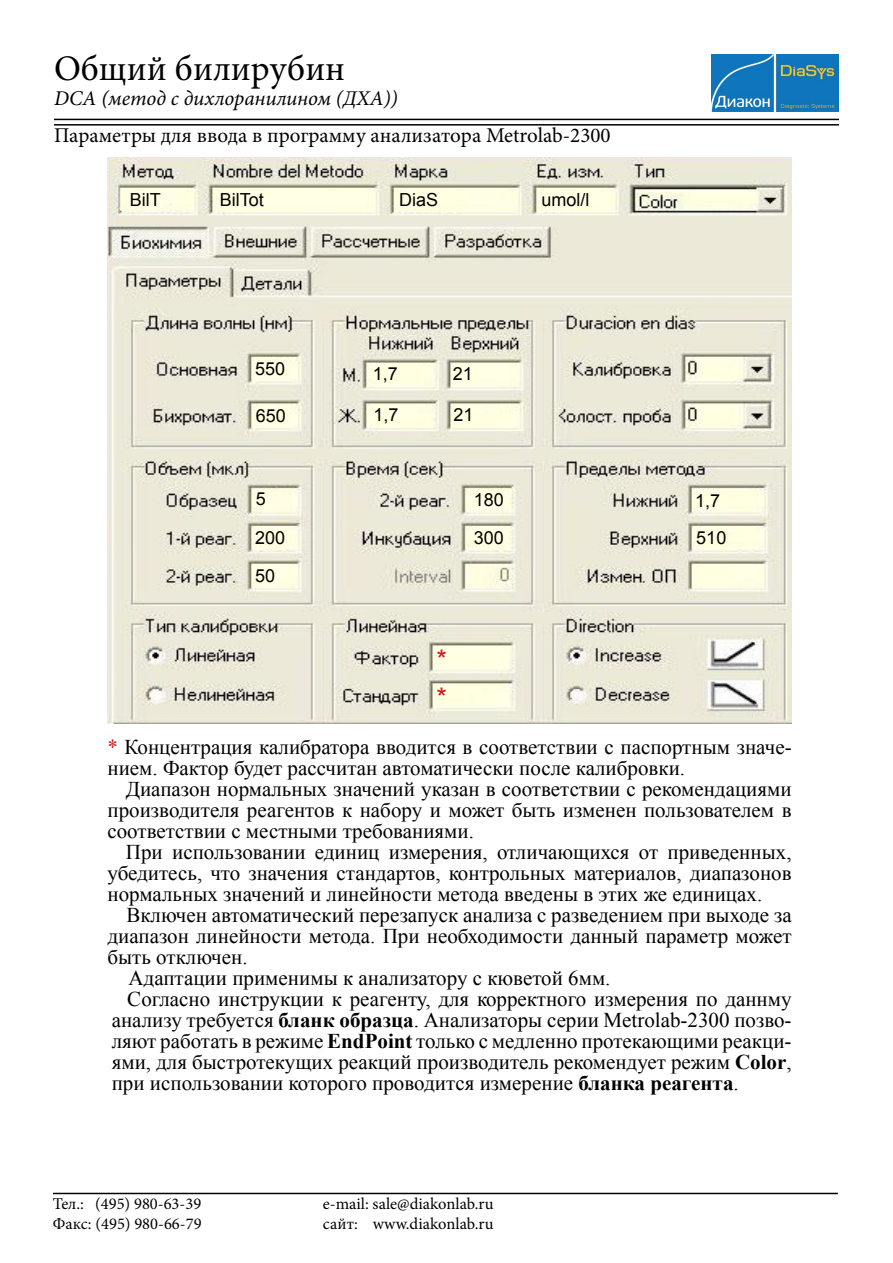
<style>
.page{position:relative;width:893px;height:1263px;background:#fff}
.page>*{position:absolute;margin:0;border:0;box-sizing:border-box;transform-origin:0 0}
.t1{font:36px "Minion Pro";color:#000}
.t2{font:27px/38.2px "Arial";color:#cd171a}
.t3{font:21px/21px "Times New Roman";color:#000;text-align:justify}
.t4{font:21px "Minion Pro";color:#000}
.t5{font:italic 21px "Minion Pro";color:#000}
.t6{font:18px/37.8px "Arial";color:#000}
.t7{font:16.5px "Minion Pro";color:#000}
.s1{color:#cd171a}
.s2{font-weight:700}
</style>
<div class="page">
<img style="left:107px;top:158px;width:685px;height:566px">
<img style="left:711px;top:54px;width:128px;height:58px">
<hr style="left:54px;top:124px;width:785px;height:2px;background:#000">
<hr style="left:54px;top:119px;width:785px;height:1px;background:#000">
<hr style="left:53px;top:1193px;width:785px;height:1px;background:#000">
<h1 class="t1" style="left:54px;top:45px;width:293px">Общий билирубин</h1>
<p class="t5" style="left:54px;top:84px;width:345px">DCA (метод с дихлоранилином (ДХА))</p>
<p class="t4" style="left:54px;top:122px;width:558px">Параметры для ввода в программу анализатора Metrolab-2300</p>
<p class="t6" style="left:130px;top:181px;width:32px">BilT</p>
<p class="t6" style="left:220px;top:181px;width:46px">BilTot</p>
<p class="t6" style="left:541px;top:181px;width:50px">umol/l</p>
<p class="t6" style="left:399px;top:181px;width:41px">DiaS</p>
<p class="t6" style="left:255px;top:349px;width:32px">550</p>
<p class="t6" style="left:256px;top:397px;width:32px">650</p>
<p class="t6" style="left:373px;top:355px;width:27px">1,7</p>
<p class="t6" style="left:374px;top:396px;width:27px">1,7</p>
<p class="t6" style="left:453px;top:355px;width:22px">21</p>
<p class="t6" style="left:453px;top:396px;width:22px">21</p>
<p class="t6" style="left:256px;top:480px;width:12px">5</p>
<p class="t6" style="left:474px;top:481px;width:32px">180</p>
<p class="t6" style="left:695px;top:482px;width:27px">1,7</p>
<p class="t6" style="left:255px;top:519px;width:32px">200<br>50</p>
<p class="t6" style="left:474px;top:519px;width:32px">300</p>
<p class="t6" style="left:696px;top:519px;width:32px">510</p>
<p class="t2" style="left:436px;top:640px;width:12px">* *</p>
<p class="t3" style="left:107px;top:736px;width:686px"><span class="s1">*</span> Концентрация калибратора вводится в соответствии с паспортным значе&shy;нием. Фактор будет рассчитан автоматически после калибровки.</p>
<p class="t3" style="left:107px;top:778px;width:686px;text-indent:18px">Диапазон нормальных значений указан в соответствии с рекомендациями производителя реагентов к набору и может быть изменен пользователем в соответствии с местными требованиями.</p>
<p class="t3" style="left:107px;top:841px;width:686px;text-indent:19px">При использовании единиц измерения, отличающихся от приведенных, убедитесь, что значения стандартов, контрольных материалов, диапазонов нормальных значений и линейности метода введены в этих же единицах.</p>
<p class="t3" style="left:126px;top:904px;width:667px">Включен автоматический перезапуск анализа с разведением при выходе за</p>
<p class="t3" style="left:107px;top:925px;width:686px">диапазон линейности метода. При необходимости данный параметр может</p>
<p class="t3" style="left:107px;top:946px;width:142px">быть отключен.</p>
<p class="t3" style="left:128px;top:967px;width:484px">Адаптации применимы к анализатору с кюветой 6мм.</p>
<p class="t3" style="left:127px;top:988px;width:666px">Согласно инструкции к реагенту, для корректного измерения по даннму</p>
<p class="t3" style="left:112px;top:1009px;width:681px">анализу требуется <span class="s2">бланк образца</span>. Анализаторы серии Metrolab-2300 позво-</p>
<p class="t3" style="left:112px;top:1030px;width:681px">ляют работать в режиме <span class="s2">EndPoint</span> только с медленно протекающими реакци-</p>
<p class="t3" style="left:112px;top:1051px;width:681px">ями, для быстротекущих реакций производитель рекомендует режим <span class="s2">Color</span>,</p>
<p class="t3" style="left:112px;top:1072px;width:629px">при использовании которого проводится измерение <span class="s2">бланка реагента</span>.</p>
<p class="t7" style="left:53px;top:1192px;width:150px">Тел.: (495) 980-63-39</p>
<p class="t7" style="left:323px;top:1192px;width:172px">e-mail: sale@diakonlab.ru</p>
<p class="t7" style="left:53px;top:1212px;width:150px">Факс: (495) 980-66-79</p>
<p class="t7" style="left:323px;top:1212px;width:172px">сайт: www.diakonlab.ru</p>
</div>
